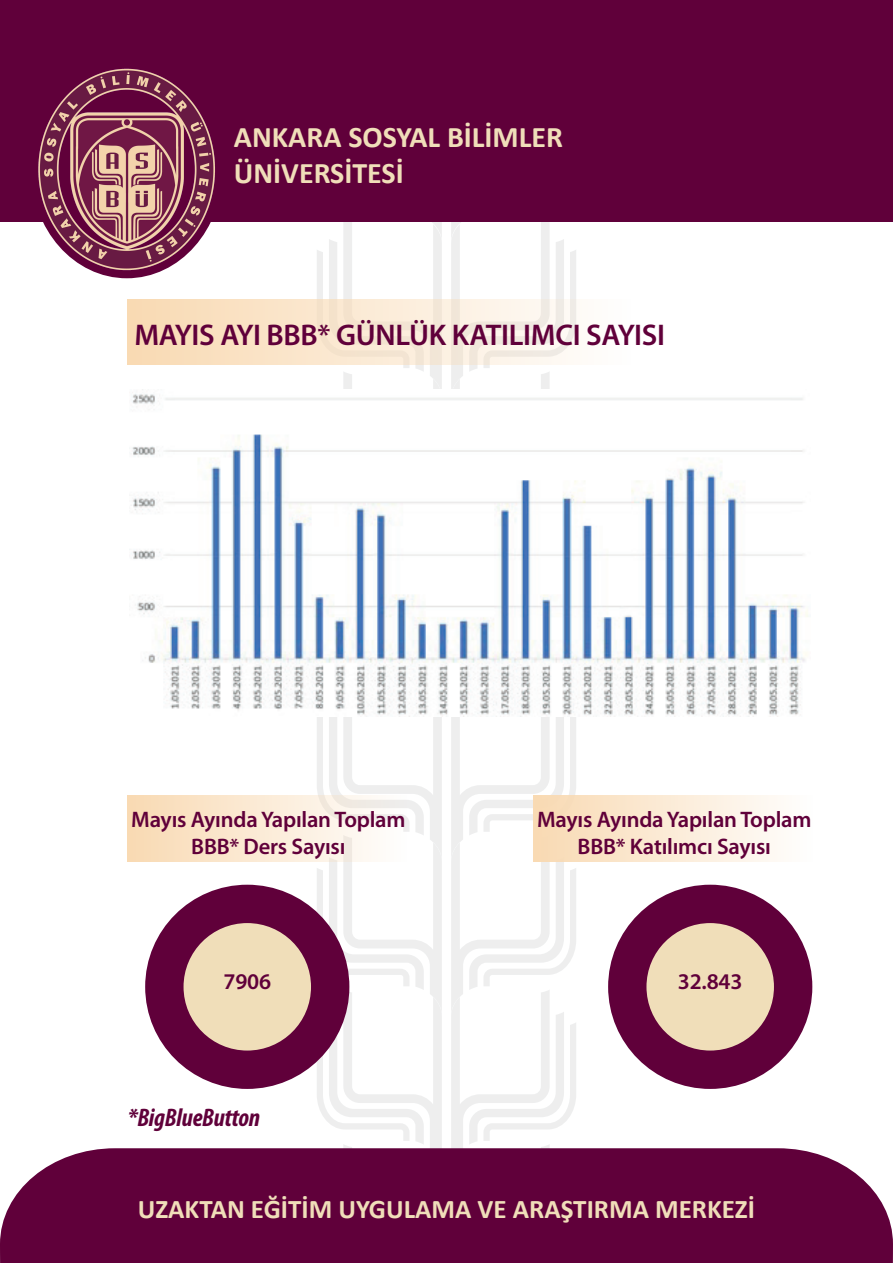
<style>
.page{position:relative;width:893px;height:1263px;background:#fff}
.page>*{position:absolute;margin:0;border:0;box-sizing:border-box;transform-origin:0 0}
.t1{font:600 30px "Myriad Pro";letter-spacing:-.01em;color:#60003a}
.t2{font:700 30px/36px "Calibri";color:#f0deb9}
.t3{font:700 27px "Calibri";color:#f0deb9}
.t4{font:italic 700 condensed 25.5px "Myriad Pro";letter-spacing:-.01em;color:#60003a}
.t5{font:600 22.5px/27px "Myriad Pro";letter-spacing:-.01em;color:#60003a;text-align:center}
</style>
<div class="page">
<svg style="left:317px;top:1016px;width:259px;height:132px"></svg>
<svg style="left:317px;top:861px;width:259px;height:155px"></svg>
<svg style="left:317px;top:717px;width:259px;height:144px"></svg>
<svg style="left:317px;top:242px;width:259px;height:147px"></svg>
<svg style="left:329px;top:222px;width:235px;height:20px"></svg>
<div style="left:0;top:1148px;width:893px;height:115px;background:#60003a"></div>
<div style="left:0;top:0;width:893px;height:222px;background:#60003a"></div>
<img style="left:38px;top:68px;width:177px;height:208px">
<div style="left:128px;top:299px;width:503px;height:66px;background:linear-gradient(to right,#f9dab3,#faf9f9)"></div>
<div style="left:145px;top:885px;width:204px;height:204px;background:#60003a;border-radius:50%"></div>
<div style="left:184px;top:923px;width:127px;height:127px;background:#f0deb9;border-radius:50%"></div>
<div style="left:608px;top:885px;width:204px;height:204px;background:#60003a;border-radius:50%"></div>
<div style="left:646px;top:923px;width:128px;height:127px;background:#f0deb9;border-radius:50%"></div>
<div style="left:128px;top:796px;width:278px;height:66px;background:linear-gradient(to right,#fadbb4,#fbfafa)"></div>
<div style="left:534px;top:796px;width:278px;height:66px;background:linear-gradient(to right,#f8d9b2,#fefefd)"></div>
<img style="left:132px;top:392px;width:676px;height:325px">
<h1 class="t2" style="left:234px;top:119px;width:331px">ANKARA SOSYAL BİLİMLER<br>ÜNİVERSİTESİ</h1>
<h1 class="t1" style="left:135px;top:316px;width:532px">MAYIS AYI BBB* GÜNLÜK KATILIMCI SAYISI</h1>
<p class="t5" style="left:131px;top:805px;width:276px">Mayıs Ayında Yapılan Toplam<br>BBB* Ders Sayısı</p>
<p class="t5" style="left:537px;top:805px;width:276px">Mayıs Ayında Yapılan Toplam<br>BBB* Katılımcı Sayısı</p>
<p class="t5" style="left:223px;top:967px;width:49px">7906</p>
<p class="t5" style="left:678px;top:967px;width:66px">32.843</p>
<p class="t4" style="left:128px;top:1101px;width:134px">*BigBlueButton</p>
<p class="t3" style="left:138px;top:1190px;width:619px">UZAKTAN EĞİTİM UYGULAMA VE ARAŞTIRMA MERKEZİ</p>
</div>
